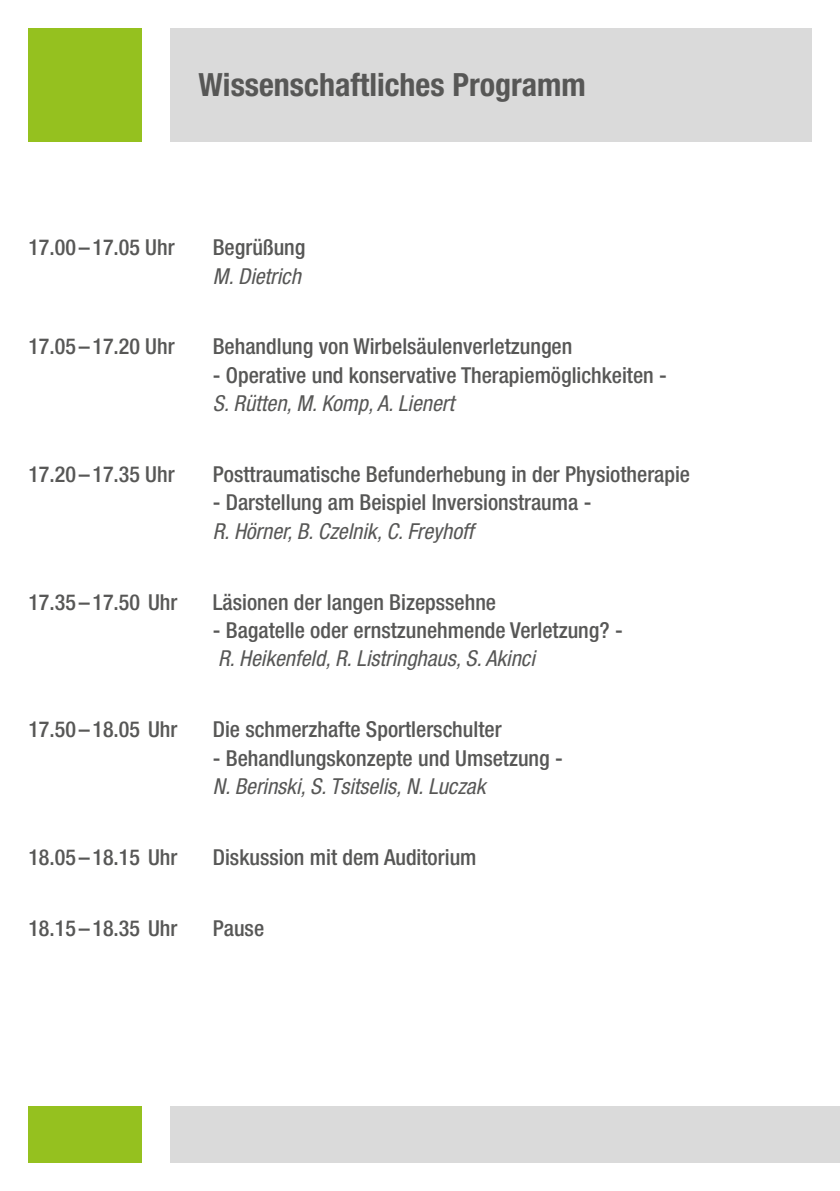
<style>
.page{position:relative;width:840px;height:1191px;background:#fff}
.page>*{position:absolute;margin:0;border:0;box-sizing:border-box;transform-origin:0 0}
.t1{font:700 condensed 32px "Helvetica Neue LT Std";color:#575756}
.t2{font:500 condensed 22px "Helvetica Neue LT Std";color:#575756}
.t3{font:italic condensed 22px "Helvetica Neue LT Std";color:#575756}
</style>
<div class="page">
<div style="left:28px;top:28px;width:114px;height:114px;background:#95c11f"></div>
<div style="left:170px;top:28px;width:641px;height:114px;background:#dadada"></div>
<div style="left:28px;top:1106px;width:114px;height:56px;background:#95c11f"></div>
<div style="left:170px;top:1106px;width:669px;height:56px;background:#dadada"></div>
<h1 class="t1" style="left:198px;top:65px;width:388px">Wissenschaftliches Programm</h1>
<p class="t2" style="left:28px;top:234px;width:148px">17.00–17.05 Uhr</p>
<p class="t2" style="left:213px;top:234px;width:94px">Begrüßung</p>
<p class="t3" style="left:213px;top:263px;width:89px">M. Dietrich</p>
<p class="t2" style="left:28px;top:333px;width:148px">17.05–17.20 Uhr</p>
<p class="t2" style="left:213px;top:333px;width:361px">Behandlung von Wirbelsäulenverletzungen</p>
<p class="t2" style="left:213px;top:362px;width:455px">- Operative und konservative Therapiemöglichkeiten -</p>
<p class="t3" style="left:213px;top:390px;width:242px">S. Rütten, M. Komp, A. Lienert</p>
<p class="t2" style="left:28px;top:461px;width:148px">17.20–17.35 Uhr</p>
<p class="t2" style="left:213px;top:461px;width:478px">Posttraumatische Befunderhebung in der Physiotherapie</p>
<p class="t2" style="left:213px;top:489px;width:380px">- Darstellung am Beispiel Inversionstrauma -</p>
<p class="t3" style="left:213px;top:518px;width:262px">R. Hörner, B. Czelnik, C. Freyhoff</p>
<p class="t2" style="left:28px;top:588px;width:150px">17.35–17.50 Uhr</p>
<p class="t2" style="left:213px;top:588px;width:284px">Läsionen der langen Bizepssehne</p>
<p class="t2" style="left:213px;top:617px;width:411px">- Bagatelle oder ernstzunehmende Verletzung? -</p>
<p class="t3" style="left:218px;top:646px;width:318px">R. Heikenfeld, R. Listringhaus, S. Akinci</p>
<p class="t2" style="left:28px;top:716px;width:150px">17.50–18.05 Uhr</p>
<p class="t2" style="left:213px;top:716px;width:290px">Die schmerzhafte Sportlerschulter</p>
<p class="t2" style="left:213px;top:744px;width:351px">- Behandlungskonzepte und Umsetzung -</p>
<p class="t3" style="left:213px;top:773px;width:274px">N. Berinski, S. Tsitselis, N. Luczak</p>
<p class="t2" style="left:28px;top:844px;width:150px">18.05–18.15 Uhr</p>
<p class="t2" style="left:213px;top:844px;width:265px">Diskussion mit dem Auditorium</p>
<p class="t2" style="left:28px;top:914px;width:150px">18.15–18.35 Uhr</p>
<p class="t2" style="left:213px;top:914px;width:53px">Pause</p>
</div>
